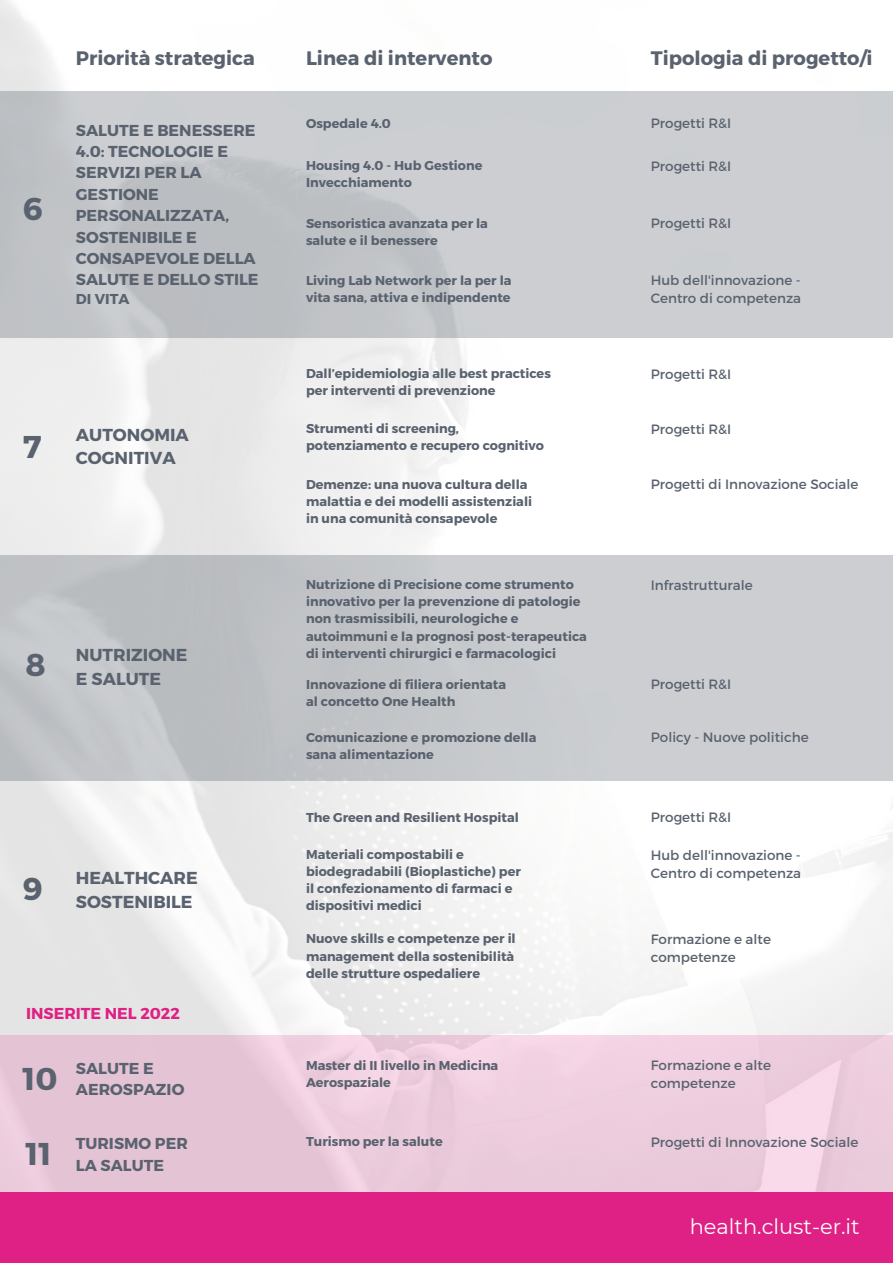
<style>
.page{position:relative;width:893px;height:1264px;background:#fff}
.page>*{position:absolute;margin:0;border:0;box-sizing:border-box;transform-origin:0 0}
.t1{font:700 31.5px "Montserrat";color:#59626e}
.t2{font:21px "Montserrat";color:#fff}
.t3{font:700 19.5px "Montserrat";color:#59626e}
.t4{font:700 17.25px/23.5px "Montserrat";color:#59626e}
.t5{font:700 15.75px/21.3px "Montserrat";color:#59626e}
.t6{font:700 15.75px "Montserrat";color:#df2084}
.t7{font:700 14.25px "Montserrat";color:#59626e}
.t8{font:13.5px/18px "Montserrat";color:#59626e}
.t9{font:700 12.75px/17.1px "Montserrat";color:#59626e}
</style>
<div class="page">
<div style="left:0;top:1192px;width:892px;height:70px;background:#df2084"></div>
<div style="left:0;top:555px;width:892px;height:226px;background:linear-gradient(to right,#bcbfc2,#cfd1d5)"></div>
<div style="left:0;top:91px;width:892px;height:246px;background:linear-gradient(to right,#bfc2c5,#cfd1d5)"></div>
<svg style="left:0;top:1034px;width:892px;height:158px;background:#eacbdb"></svg>
<h1 class="t1" style="left:23px;top:189px;width:21px">6</h1>
<h1 class="t1" style="left:23px;top:426px;width:20px">7</h1>
<h1 class="t1" style="left:25px;top:644px;width:22px">8</h1>
<h1 class="t1" style="left:23px;top:868px;width:21px">9</h1>
<h3 class="t3" style="left:76px;top:45px;width:180px">Priorità strategica</h3>
<h3 class="t3" style="left:306px;top:45px;width:188px">Linea di intervento</h3>
<h3 class="t3" style="left:650px;top:45px;width:223px">Tipologia di progetto/i</h3>
<p class="t5" style="left:76px;top:119px;width:184px">SALUTE E BENESSERE<br>4.0: TECNOLOGIE E<br>SERVIZI PER LA<br>GESTIONE<br>PERSONALIZZATA,<br>SOSTENIBILE E<br>CONSAPEVOLE DELLA<br>SALUTE E DELLO STILE</p>
<p class="t7" style="left:76px;top:290px;width:55px">DI VITA</p>
<h3 class="t4" style="left:76px;top:422px;width:114px">AUTONOMIA<br>COGNITIVA</h3>
<h3 class="t4" style="left:76px;top:642px;width:113px">NUTRIZIONE<br>E SALUTE</h3>
<h3 class="t4" style="left:76px;top:865px;width:123px">HEALTHCARE<br>SOSTENIBILE</h3>
<p class="t9" style="left:306px;top:114px;width:86px">Ospedale 4.0</p>
<p class="t8" style="left:650px;top:114px;width:82px">Progetti R&amp;I</p>
<p class="t9" style="left:306px;top:157px;width:178px">Housing 4.0 - Hub Gestione<br>Invecchiamento</p>
<p class="t8" style="left:650px;top:156px;width:82px">Progetti R&amp;I</p>
<p class="t9" style="left:306px;top:214px;width:183px">Sensoristica avanzata per la salute e il benessere</p>
<p class="t9" style="left:306px;top:271px;width:207px">Living Lab Network per la per la vita sana, attiva e indipendente</p>
<p class="t9" style="left:306px;top:364px;width:246px">Dall’epidemiologia alle best practices per interventi di prevenzione</p>
<p class="t8" style="left:650px;top:214px;width:82px">Progetti R&amp;I</p>
<p class="t8" style="left:650px;top:271px;width:152px">Hub dell'innovazione -<br>Centro di competenza</p>
<p class="t8" style="left:650px;top:364px;width:82px">Progetti R&amp;I</p>
<p class="t9" style="left:306px;top:419px;width:239px">Strumenti di screening, potenziamento e recupero cognitivo</p>
<p class="t8" style="left:650px;top:419px;width:82px">Progetti R&amp;I</p>
<p class="t8" style="left:650px;top:474px;width:209px">Progetti di Innovazione Sociale</p>
<p class="t9" style="left:306px;top:475px;width:227px">Demenze: una nuova cultura della malattia e dei modelli assistenziali in una comunità consapevole</p>
<p class="t9" style="left:306px;top:575px;width:282px">Nutrizione di Precisione come strumento innovativo per la prevenzione di patologie non trasmissibili, neurologiche e autoimmuni e la prognosi post-terapeutica di interventi chirurgici e farmacologici</p>
<p class="t9" style="left:306px;top:675px;width:202px">Innovazione di filiera orientata al concetto One Health</p>
<p class="t9" style="left:306px;top:727px;width:232px">Comunicazione e promozione della sana alimentazione</p>
<p class="t9" style="left:306px;top:807px;width:214px">The Green and Resilient Hospital</p>
<p class="t9" style="left:306px;top:845px;width:216px">Materiali compostabili e biodegradabili (Bioplastiche) per il confezionamento di farmaci e dispositivi medici</p>
<p class="t9" style="left:306px;top:929px;width:211px;text-align:justify">Nuove skills e competenze per il management della sostenibilità delle strutture ospedaliere</p>
<p class="t8" style="left:650px;top:575px;width:103px">Infrastrutturale</p>
<p class="t8" style="left:650px;top:675px;width:82px">Progetti R&amp;I</p>
<p class="t8" style="left:650px;top:727px;width:159px">Policy - Nuove politiche</p>
<p class="t8" style="left:650px;top:807px;width:82px">Progetti R&amp;I</p>
<p class="t8" style="left:650px;top:845px;width:152px">Hub dell'innovazione -<br>Centro di competenza</p>
<p class="t8" style="left:650px;top:929px;width:122px">Formazione e alte competenze</p>
<p class="t6" style="left:26px;top:1003px;width:155px">INSERITE NEL 2022</p>
<p class="t5" style="left:76px;top:1056px;width:110px">SALUTE E<br>AEROSPAZIO</p>
<p class="t9" style="left:306px;top:1056px;width:194px">Master di II livello in Medicina</p>
<h1 class="t1" style="left:22px;top:1058px;width:37px">10</h1>
<p class="t9" style="left:306px;top:1073px;width:86px">Aerospaziale</p>
<p class="t8" style="left:650px;top:1055px;width:122px">Formazione e alte competenze</p>
<h1 class="t1" style="left:25px;top:1133px;width:27px">11</h1>
<p class="t5" style="left:76px;top:1132px;width:113px">TURISMO PER<br>LA SALUTE</p>
<p class="t9" style="left:306px;top:1132px;width:138px">Turismo per la salute</p>
<p class="t8" style="left:650px;top:1132px;width:209px">Progetti di Innovazione Sociale</p>
<h2 class="t2" style="left:689px;top:1213px;width:172px">health.clust-er.it</h2>
</div>
